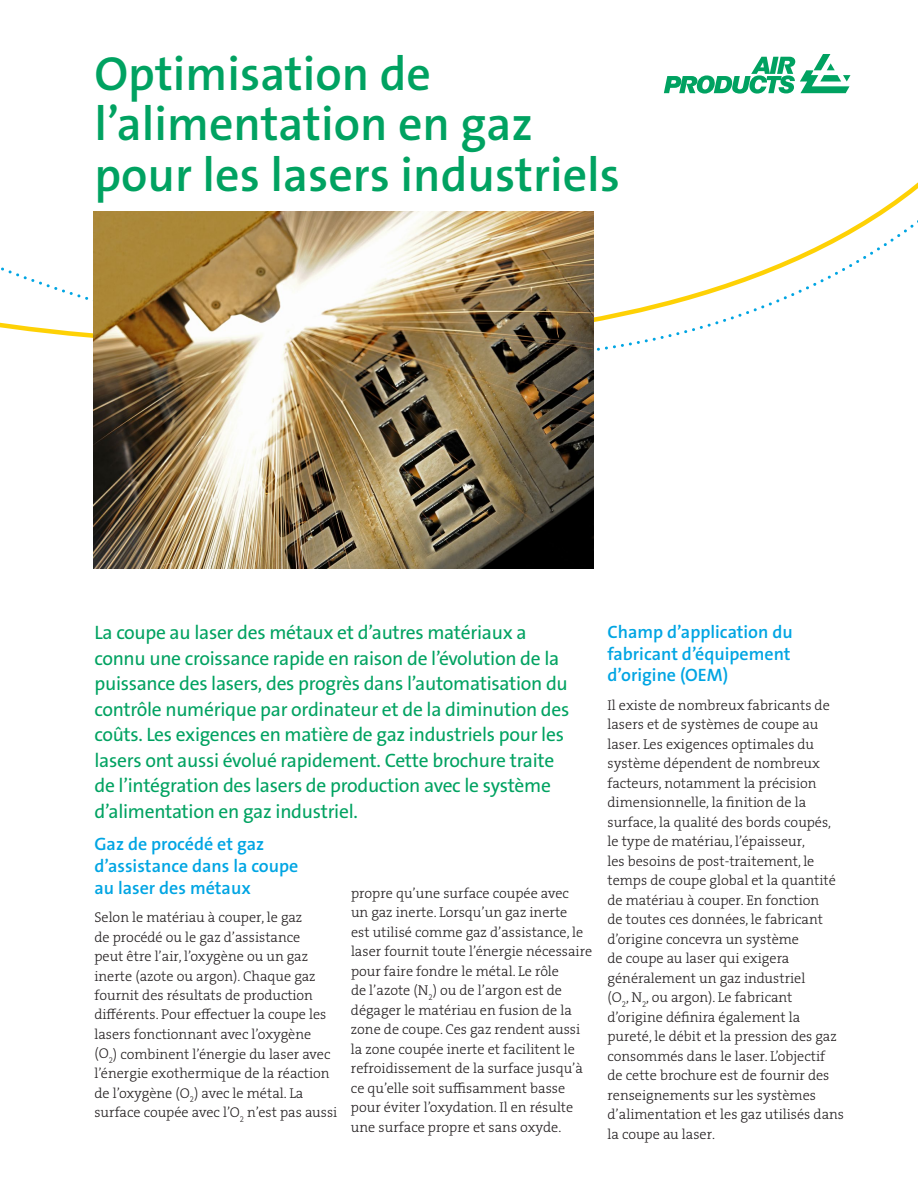
<style>
.page{position:relative;width:918px;height:1188px;background:#fff}
.page>*{position:absolute;margin:0;border:0;box-sizing:border-box;transform-origin:0 0}
.t1{font:600 48px/51px "The Sans LF";color:#00a261}
.t2{font:19.5px/25.5px "The Sans LF";letter-spacing:-.015em;color:#00a261}
.t3{font:600 18px/21.6px "The Sans LF";color:#00a5e3}
.t4{font:14.25px/19.5px "The Serif LP3 Lig";color:#231f20}
</style>
<div class="page">
<svg style="left:0;top:208px;width:918px;height:152px"></svg>
<svg style="left:664px;top:54px;width:186px;height:40px"></svg>
<img style="left:94px;top:212px;width:500px;height:356px">
<h1 class="t1" style="left:94px;top:48px;width:527px">Optimisation de l’alimentation en gaz pour les lasers industriels</h1>
<p class="t2" style="left:94px;top:620px;width:476px">La coupe au laser des métaux et d’autres matériaux a connu une croissance rapide en raison de l’évolution de la puissance des lasers, des progrès dans l’automatisation du contrôle numérique par ordinateur et de la diminution des coûts. Les exigences en matière de gaz industriels pour les lasers ont aussi évolué rapidement. Cette brochure traite de l’intégration des lasers de production avec le système d’alimentation en gaz industriel.</p>
<p class="t3" style="left:608px;top:621px;width:187px">Champ d’application du fabricant d’équipement d’origine (OEM)</p>
<p class="t4" style="left:607px;top:695px;width:238px">Il existe de nombreux fabricants de lasers et de systèmes de coupe au laser. Les exigences optimales du système dépendent de nombreux facteurs, notamment la précision dimensionnelle, la finition de la surface, la qualité des bords coupés, le type de matériau, l’épaisseur,<br>les besoins de post-traitement, le temps de coupe global et la quantité de matériau à couper. En fonction<br>de toutes ces données, le fabricant d’origine concevra un système<br>de coupe au laser qui exigera généralement un gaz industriel<br>(O<sub>2</sub>, N<sub>2</sub>, ou argon). Le fabricant d’origine définira également la pureté, le débit et la pression des gaz consommés dans le laser. L’objectif<br>de cette brochure est de fournir des renseignements sur les systèmes d’alimentation et les gaz utilisés dans la coupe au laser.</p>
<p class="t3" style="left:94px;top:834px;width:205px">Gaz de procédé et gaz d’assistance dans la coupe au laser des métaux</p>
<p class="t4" style="left:94px;top:908px;width:245px">Selon le matériau à couper, le gaz<br>de procédé ou le gaz d’assistance<br>peut être l’air, l’oxygène ou un gaz inerte (azote ou argon). Chaque gaz fournit des résultats de production différents. Pour effectuer la coupe les lasers fonctionnant avec l’oxygène (O<sub>2</sub>) combinent l’énergie du laser avec l’énergie exothermique de la réaction de l’oxygène (O<sub>2</sub>) avec le métal. La surface coupée avec l’O<sub>2</sub> n’est pas aussi</p>
<p class="t4" style="left:351px;top:883px;width:243px">propre qu’une surface coupée avec<br>un gaz inerte. Lorsqu’un gaz inerte<br>est utilisé comme gaz d’assistance, le laser fournit toute l’énergie nécessaire pour faire fondre le métal. Le rôle<br>de l’azote (N<sub>2</sub>) ou de l’argon est de dégager le matériau en fusion de la zone de coupe. Ces gaz rendent aussi la zone coupée inerte et facilitent le refroidissement de la surface jusqu’à ce qu’elle soit suffisamment basse pour éviter l’oxydation. Il en résulte une surface propre et sans oxyde.</p>
</div>
